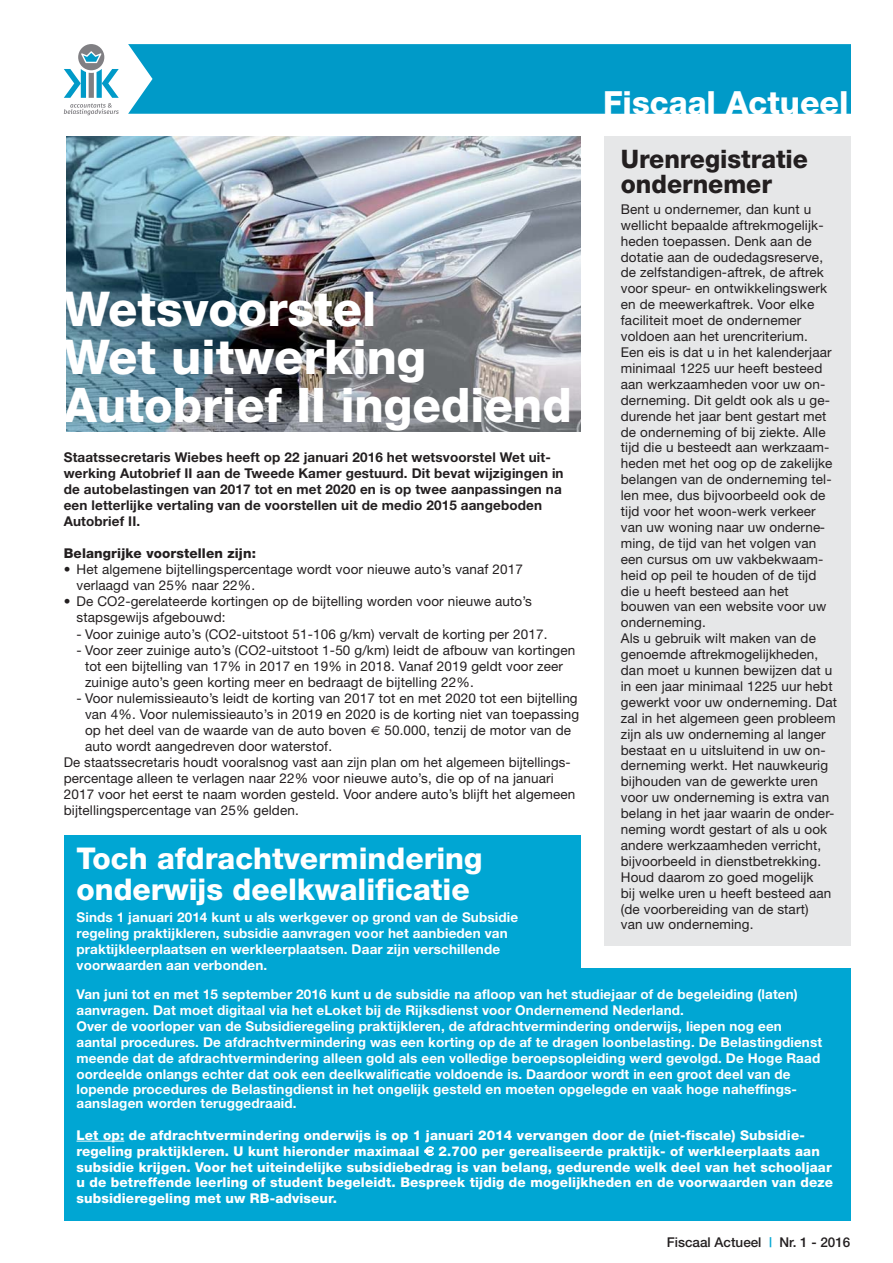
<style>
.page{position:relative;width:893px;height:1263px;background:#fff}
.page>*{position:absolute;margin:0;border:0;box-sizing:border-box;transform-origin:0 0}
.t1{font:800 48px/48px "Helvetica Neue";color:#fff}
.t2{font:800 47.7px "Helvetica Neue";color:#fff}
.t3{font:800 31.95px "Helvetica Neue";color:#fff}
.t4{font:800 30px/31.5px "Helvetica Neue";color:#fff}
.t5{font:800 25.5px/25.5px "Helvetica Neue";color:#231f20}
.t6{font:13.5px/15.9px "Helvetica Neue";letter-spacing:.01em;color:#231f20}
.t7{font:700 13.5px/15.9px "Helvetica Neue";letter-spacing:.01em;color:#fff}
.t8{font:800 13.5px/15.9px "Helvetica Neue";letter-spacing:.01em;color:#fff}
.t9{font:700 13.5px/16px "Helvetica Neue";letter-spacing:.01em;color:#231f20}
.t10{font:800 13.5px "Helvetica Neue";letter-spacing:.01em;color:#231f20}
.t11{font:500 13.5px "Helvetica Neue";color:#231f20}
.s1{color:#00a6d3}
</style>
<div class="page">
<div style="left:64px;top:835px;width:516px;height:249px;background:#00a6d3"></div>
<div style="left:64px;top:967px;width:786px;height:253px;background:#00a6d3"></div>
<hr style="left:77px;top:1141px;width:47px;height:1px;background:#fff">
<svg style="left:64px;top:44px;width:55px;height:71px"></svg>
<div style="left:128px;top:44px;width:722px;height:70px;background:#009ac8"></div>
<img style="left:67px;top:136px;width:513px;height:295px">
<div style="left:604px;top:136px;width:246px;height:809px;background:#e6e7e8"></div>
<h3 class="t3" style="left:603px;top:91px;width:247px">Fiscaal Actueel</h3>
<h3 class="t5" style="left:621px;top:148px;width:189px">Urenregistratie ondernemer</h3>
<p class="t6" style="left:621px;top:202px;width:218px">Bent u ondernemer, dan kunt u wellicht bepaalde aftrekmogelijk&shy;heden toepassen. Denk aan de dotatie aan de oudedagsreserve, de zelfstandigen-aftrek, de aftrek voor speur- en ontwikkelingswerk en de meewerkaftrek. Voor elke faciliteit moet de ondernemer voldoen aan het urencriterium.<br>Een eis is dat u in het kalenderjaar minimaal 1225 uur heeft besteed aan werkzaamheden voor uw on&shy;derneming. Dit geldt ook als u ge&shy;durende het jaar bent gestart met de onderneming of bij ziekte. Alle tijd die u besteedt aan werkzaam&shy;heden met het oog op de zakelijke belangen van de onderneming tel&shy;len mee, dus bijvoorbeeld ook de tijd voor het woon-werk verkeer van uw woning naar uw onderne&shy;ming, de tijd van het volgen van een cursus om uw vakbekwaam&shy;heid op peil te houden of de tijd die u heeft besteed aan het bouwen van een website voor uw onderneming.<br>Als u gebruik wilt maken van de genoemde aftrekmogelijkheden, dan moet u kunnen bewijzen dat u in een jaar minimaal 1225 uur hebt gewerkt voor uw onderneming. Dat zal in het algemeen geen probleem zijn als uw onderneming al langer bestaat en u uitsluitend in uw on&shy;derneming werkt. Het nauwkeurig bijhouden van de gewerkte uren voor uw onderneming is extra van belang in het jaar waarin de onder&shy;neming wordt gestart of als u ook andere werkzaamheden verricht, bijvoorbeeld in dienstbetrekking.<br>Houd daarom zo goed mogelijk<br>bij welke uren u heeft besteed aan (de voorbereiding van de start)<br>van uw onderneming.</p>
<h1 class="t1" style="left:64px;top:289px;width:364px">Wetsvoorstel<br>Wet uitwerking</h1>
<h2 class="t2" style="left:64px;top:388px;width:509px">Autobrief II ingediend</h2>
<p class="t9" style="left:64px;top:450px;width:501px">Staatssecretaris Wiebes heeft op 22 januari 2016 het wetsvoorstel Wet uit&shy;werking Autobrief II aan de Tweede Kamer gestuurd. Dit bevat wijzigingen in de autobelastingen van 2017 tot en met 2020 en is op twee aanpassingen na een letterlijke vertaling van de voorstellen uit de medio 2015 aangeboden Autobrief II.</p>
<p class="t10" style="left:64px;top:549px;width:194px">Belangrijke voorstellen zijn:</p>
<p class="t6" style="left:77px;top:563px;width:448px;text-indent:-13px">• Het algemene bijtellingspercentage wordt voor nieuwe auto’s vanaf 2017 verlaagd van 25% naar 22%.</p>
<p class="t6" style="left:77px;top:595px;width:457px;text-indent:-13px">• De CO2-gerelateerde kortingen op de bijtelling worden voor nieuwe auto’s stapsgewijs afgebouwd:</p>
<p class="t6" style="left:77px;top:627px;width:472px">- Voor zuinige auto’s (CO2-uitstoot 51-106 g/km) vervalt de korting per 2017.</p>
<p class="t6" style="left:85px;top:643px;width:492px;text-indent:-9px">- Voor zeer zuinige auto’s (CO2-uitstoot 1-50 g/km) leidt de afbouw van kortingen tot een bijtelling van 17% in 2017 en 19% in 2018. Vanaf 2019 geldt voor zeer zuinige auto’s geen korting meer en bedraagt de bijtelling 22%.</p>
<p class="t6" style="left:85px;top:691px;width:496px;text-align:justify;text-indent:-9px">- Voor nulemissieauto’s leidt de korting van 2017 tot en met 2020 tot een bijtelling van 4%. Voor nulemissieauto’s in 2019 en 2020 is de korting niet van toepassing op het deel van de waarde van de auto boven</p>
<p class="t6" style="left:384px;top:723px;width:188px">50.000, tenzij de motor van de</p>
<p class="t6" style="left:64px;top:739px;width:513px;text-indent:21px">auto wordt aangedreven door waterstof.<br>De staatssecretaris houdt vooralsnog vast aan zijn plan om het algemeen bijtellings&shy;percentage alleen te verlagen naar 22% voor nieuwe auto’s, die op of na januari 2017 voor het eerst te naam worden gesteld. Voor andere auto’s blijft het algemeen bijtellingspercentage van 25% gelden.</p>
<h3 class="t4" style="left:77px;top:845px;width:407px">Toch afdrachtvermindering onderwijs deelkwalificatie</h3>
<p class="t7" style="left:77px;top:910px;width:443px">Sinds 1 januari 2014 kunt u als werkgever op grond van de Subsidie regeling praktijkleren, subsidie aanvragen voor het aanbieden van praktijkleerplaatsen en werkleerplaatsen. Daar zijn verschillende voorwaarden aan verbonden.</p>
<p class="t7" style="left:77px;top:987px;width:747px">Van juni tot en met 15 september 2016 kunt u de subsidie na afloop van het studiejaar of de begeleiding (laten) aanvragen. Dat moet digitaal via het eLoket bij de Rijksdienst voor Ondernemend Nederland.<br>Over de voorloper van de Subsidieregeling praktijkleren, de afdrachtvermindering onderwijs, liepen nog een aantal procedures. De afdrachtvermindering was een korting op de af te dragen loonbelasting. De Belastingdienst meende dat de afdrachtvermindering alleen gold als een volledige beroepsopleiding werd gevolgd. De Hoge Raad oordeelde onlangs echter dat ook een deelkwalificatie voldoende is. Daardoor wordt in een groot deel van de lopende procedures de Belastingdienst in het ongelijk gesteld en moeten opgelegde en vaak hoge naheffings-</p>
<p class="t7" style="left:77px;top:1096px;width:222px">aanslagen worden teruggedraaid.</p>
<p class="t8" style="left:77px;top:1128px;width:730px">Let op: de afdrachtvermindering onderwijs is op 1 januari 2014 vervangen door de (niet-fiscale) Subsidie&shy;regeling praktijkleren. U kunt hieronder maximaal</p>
<p class="t8" style="left:77px;top:1144px;width:758px;text-indent:362px">2.700 per gerealiseerde praktijk- of werkleerplaats aan subsidie krijgen. Voor het uiteindelijke subsidiebedrag is van belang, gedurende welk deel van het schooljaar u de betreffende leerling of student begeleidt. Bespreek tijdig de mogelijkheden en de voorwaarden van deze subsidieregeling met uw RB-adviseur.</p>
<p class="t11" style="left:667px;top:1238px;width:185px">Fiscaal Actueel <span class="s1">|</span> Nr. 1 - 2016</p>
</div>
